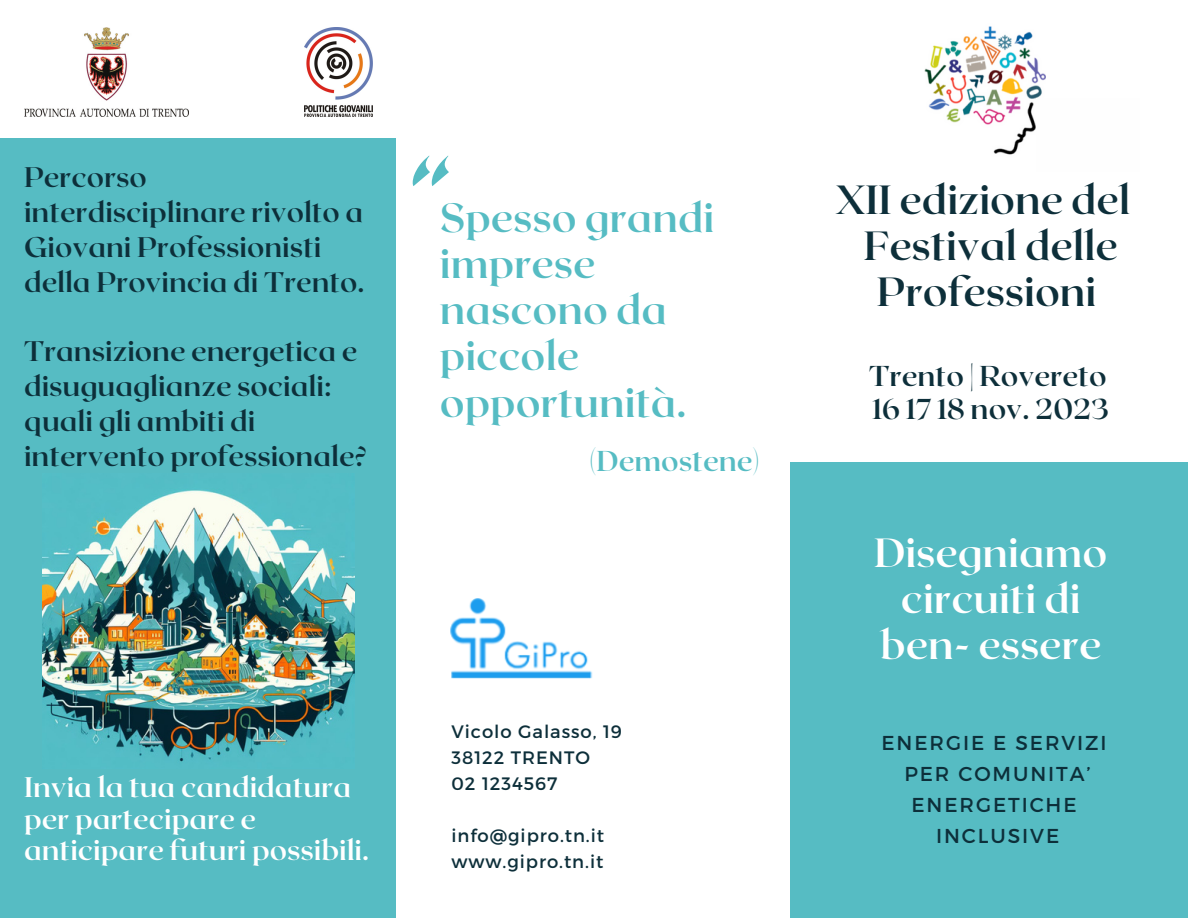
<style>
.page{position:relative;width:1188px;height:918px;background:#fff}
.page>*{position:absolute;margin:0;border:0;box-sizing:border-box;transform-origin:0 0}
.t1{font:700 105.15px "Roxborough CF";color:#56bcc3}
.t2{font:700 40.65px/46.2px "Roxborough CF";color:#56bcc3}
.t3{font:700 40.65px/46.2px "Roxborough CF";color:#0d2f3a;text-align:center}
.t4{font:700 40.65px/46.3px "Roxborough CF";color:#fff;text-align:center}
.t5{font:700 28.65px "Roxborough CF";color:#0d2f3a}
.t6{font:700 28.65px "Roxborough CF";color:#56bcc3}
.t7{font:700 28.35px/34.8px "Roxborough CF";color:#0d2f3a}
.t8{font:700 28.35px/31.5px "Roxborough CF";color:#fff}
.t9{font:20.1px/31.2px "Montserrat";letter-spacing:.095em;color:#0d2f3a;text-align:center}
.t10{font:18px/25.8px "Montserrat";letter-spacing:.05em;color:#0d2f3a}
.s1{font-weight:400}
</style>
<div class="page">
<div style="left:0;top:139px;width:396px;height:779px;background:#56bcc3"></div>
<div style="left:790px;top:462px;width:398px;height:456px;background:#56bcc3"></div>
<img style="left:42px;top:490px;width:312px;height:272px">
<img style="left:24px;top:27px;width:164px;height:89px">
<img style="left:305px;top:27px;width:67px;height:89px">
<img style="left:925px;top:26px;width:120px;height:129px">
<div style="left:1037px;top:98px;width:103px;height:74px;background:#fefefe"></div>
<img style="left:450px;top:598px;width:143px;height:81px">
<p class="t7" style="left:24px;top:158px;width:342px">Percorso interdisciplinare rivolto a<br>Giovani Professionisti della Provincia di Trento.</p>
<p class="t7" style="left:24px;top:333px;width:335px">Transizione energetica e</p>
<p class="t7" style="left:24px;top:368px;width:345px">disuguaglianze sociali: quali gli ambiti di intervento professionale?</p>
<p class="t1" style="left:409px;top:127px;width:45px">“</p>
<p class="t2" style="left:440px;top:193px;width:276px">Spesso grandi imprese nascono da piccole opportunità.</p>
<p class="t6" style="left:590px;top:442px;width:171px"><span class="s1">(</span>Demostene)</p>
<p class="t8" style="left:24px;top:770px;width:347px">Invia la tua candidatura per partecipare e anticipare futuri possibili.</p>
<p class="t10" style="left:452px;top:718px;width:172px">Vicolo Galasso, 19</p>
<p class="t10" style="left:452px;top:744px;width:140px">38122 TRENTO</p>
<p class="t10" style="left:452px;top:770px;width:107px">02 1234567</p>
<p class="t10" style="left:452px;top:822px;width:154px">info@gipro.tn.it www.gipro.tn.it</p>
<p class="t3" style="left:835px;top:175px;width:297px">XII edizione del<br>Festival delle<br>Professioni</p>
<p class="t5" style="left:869px;top:358px;width:239px">Trento | Rovereto</p>
<p class="t5" style="left:872px;top:390px;width:238px">16 17 18 nov. 2023</p>
<p class="t4" style="left:874px;top:527px;width:235px">Disegniamo circuiti di</p>
<p class="t4" style="left:880px;top:620px;width:223px">ben- essere</p>
<p class="t9" style="left:882px;top:726px;width:227px">ENERGIE E SERVIZI</p>
<p class="t9" style="left:904px;top:757px;width:188px">PER COMUNITA’<br>ENERGETICHE</p>
<p class="t9" style="left:936px;top:819px;width:125px">INCLUSIVE</p>
</div>
